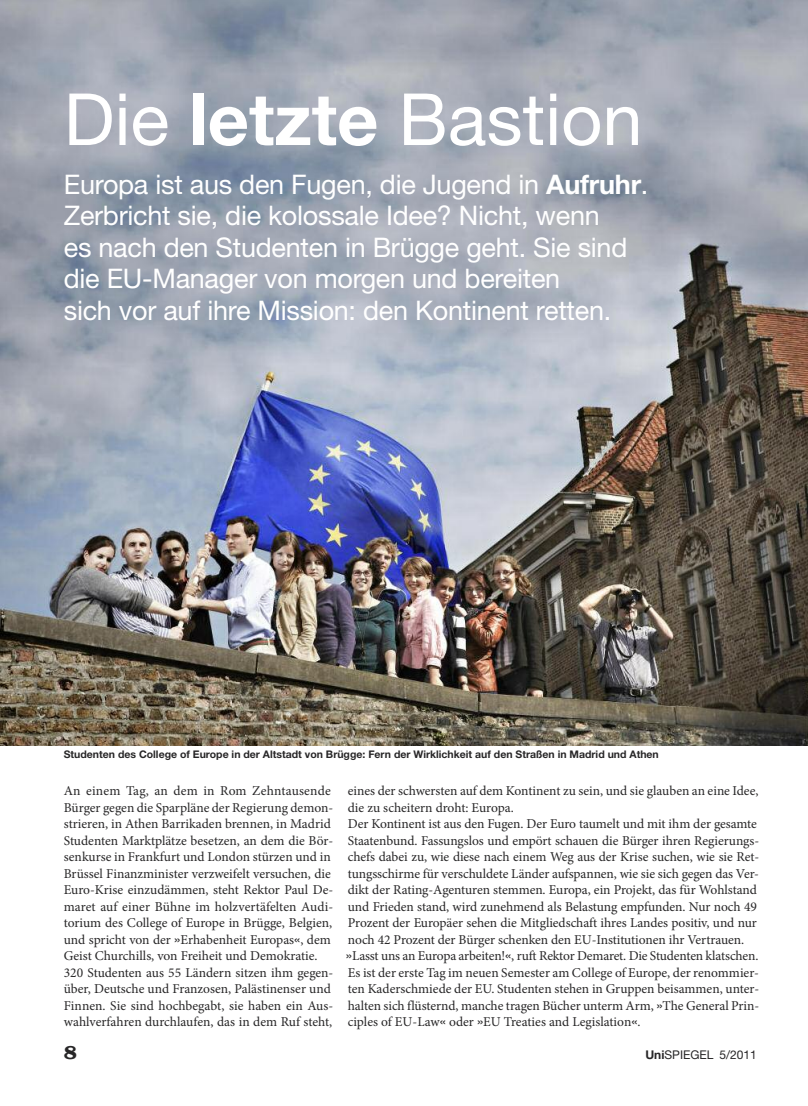
<style>
.page{position:relative;width:808px;height:1106px;background:#fff}
.page>*{position:absolute;margin:0;border:0;box-sizing:border-box;transform-origin:0 0}
.t1{font:72px "Helvetica Neue LT Pro";color:#fff}
.t2{font:27px/31.5px "Helvetica Neue LT Pro";letter-spacing:-.01em;color:#fff}
.t3{font:800 21px "Clarendon Com";color:#272627}
.t4{font:13.5px/16.5px "Minion Pro";letter-spacing:-.005em;color:#272627}
.t5{font:12px "Helvetica Neue LT Pro";color:#272627}
.t6{font:700 10.5px "Helvetica Neue LT Pro";color:#272627}
.s1{font-weight:700}
.s2{font-family:"Helvetica Neue LT Pro"}
</style>
<div class="page">
<img style="left:0;top:0;width:807px;height:746px">
<h1 class="t1" style="left:64px;top:75px;width:580px">Die <span class="s1">letzte</span> Bastion</h1>
<h2 class="t2" style="left:64px;top:167px;width:586px">Europa ist aus den Fugen, die Jugend in <span class="s1">Aufruhr</span>.<br>Zerbricht sie, die kolossale Idee? Nicht, wenn<br>es nach den Studenten in Brügge geht. Sie sind die EU-Manager von morgen und bereiten<br>sich vor auf ihre Mission: den Kontinent retten.</h2>
<p class="t6" style="left:64px;top:748px;width:596px">Studenten des College of Europe in der Altstadt von Brügge: Fern der Wirklichkeit auf den Straßen in Madrid und Athen</p>
<p class="t4" style="left:64px;top:783px;width:271px">An einem Tag, an dem in Rom Zehntausende Bürger gegen die Sparpläne der Regierung demon&shy;strieren, in Athen Barrikaden brennen, in Madrid Studenten Marktplätze besetzen, an dem die Bör&shy;senkurse in Frankfurt und London stürzen und in Brüssel Finanzminister verzweifelt versuchen, die Euro-Krise einzudämmen, steht Rektor Paul De&shy;maret auf einer Bühne im holzvertäfelten Audi&shy;torium des College of Europe in Brügge, Belgien, und spricht von der <span class="s2">»</span>Erhabenheit Europas<span class="s2">«</span>, dem Geist Churchills, von Freiheit und Demokratie.<br>320 Studenten aus 55 Ländern sitzen ihm gegen&shy;über, Deutsche und Franzosen, Palästinenser und Finnen. Sie sind hochbegabt, sie haben ein Aus&shy;wahlverfahren durchlaufen, das in dem Ruf steht,</p>
<p class="t4" style="left:346px;top:783px;width:415px">eines der schwersten auf dem Kontinent zu sein, und sie glauben an eine Idee, die zu scheitern droht: Europa.<br>Der Kontinent ist aus den Fugen. Der Euro taumelt und mit ihm der gesamte Staatenbund. Fassungslos und empört schauen die Bürger ihren Regierungs&shy;chefs dabei zu, wie diese nach einem Weg aus der Krise suchen, wie sie Ret&shy;tungsschirme für verschuldete Länder aufspannen, wie sie sich gegen das Ver&shy;dikt der Rating-Agenturen stemmen. Europa, ein Projekt, das für Wohlstand und Frieden stand, wird zunehmend als Belastung empfunden. Nur noch 49<br>Prozent der Europäer sehen die Mitgliedschaft ihres Landes positiv, und nur noch 42 Prozent der Bürger schenken den EU-Institutionen ihr Vertrauen. <span class="s2">»</span>Lasst uns an Europa arbeiten!<span class="s2">«</span>, ruft Rektor Demaret. Die Studenten klatschen.<br>Es ist der erste Tag im neuen Semester am College of Europe, der renommier&shy;ten Kaderschmiede der EU. Studenten stehen in Gruppen beisammen, unter&shy;halten sich flüsternd, manche tragen Bücher unterm Arm, <span class="s2">»</span>The General Prin&shy;ciples of EU-Law<span class="s2">«</span> oder <span class="s2">»</span>EU Treaties and Legislation<span class="s2">«</span>.</p>
<h3 class="t3" style="left:64px;top:1040px;width:15px">8</h3>
<p class="t5" style="left:645px;top:1047px;width:113px"><span class="s1">Uni</span>SPIEGEL 5/2011</p>
</div>
